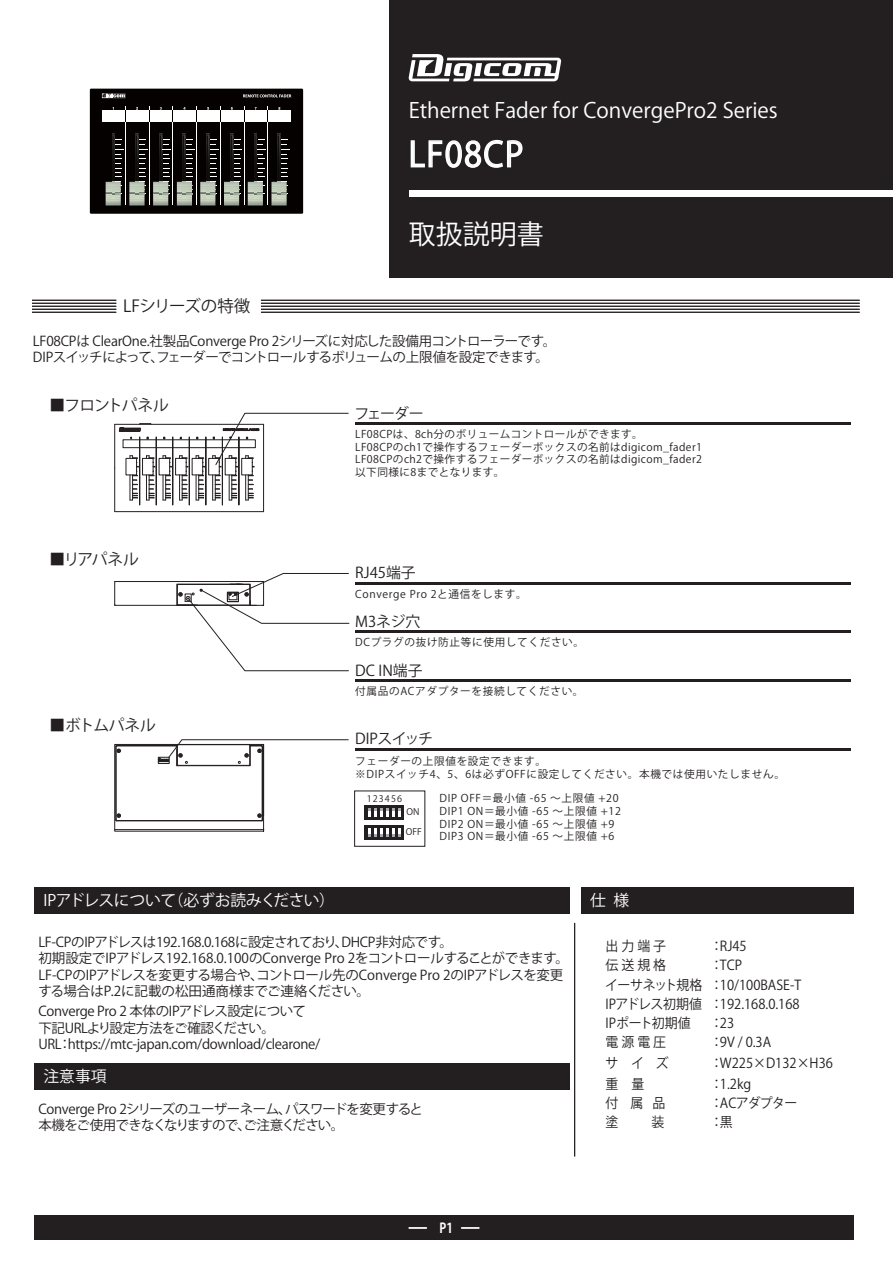
<style>
.page{position:relative;width:893px;height:1263px;background:#fff}
.page>*{position:absolute;margin:0;border:0;box-sizing:border-box;transform-origin:0 0}
.t1{font:33.75px "Koz Go Pro Regular 90 msp RKSJ H";letter-spacing:.05em;color:#fff;scale:.95 1}
.t2{font:27px "Koz Go Pro Regular 90 msp RKSJ H";color:#fff}
.t3{font:21px "Koz Go Pro Regular 90 msp RKSJ H";color:#fff}
.t4{font:16.5px "Koz Go Pro Regular 90 msp RKSJ H";letter-spacing:-.015em;color:#231f20}
.t5{font:15.75px "Koz Go Pro Regular 90 msp RKSJ H";letter-spacing:-.015em;color:#fff}
.t6{font:15.75px "Koz Go Pro Regular 90 msp RKSJ H";letter-spacing:-.05em;color:#231f20}
.t7{font:14.85px "Koz Go Pro Regular 90 msp RKSJ H";color:#231f20}
.t8{font:14.85px "Koz Go Pro Regular 90 msp RKSJ H";letter-spacing:-.04em;color:#231f20}
.t9{font:13.65px/19.2px "Koz Go Pro Regular 90 msp RKSJ H";color:#231f20;scale:.95 1}
.t10{font:13.65px "Koz Go Pro Regular 90 msp RKSJ H";letter-spacing:-.05em;color:#231f20;scale:.95 1}
.t11{font:13.65px "Koz Go Pro Bold 90 msp RKSJ H";color:#fff;scale:.84 1}
.t12{font:13.5px/16.2px "Koz Go Pro Regular 90 msp RKSJ H";letter-spacing:-.025em;color:#231f20}
.t13{font:13.5px/16.2px "Koz Go Pro Regular 90 msp RKSJ H";letter-spacing:-.05em;color:#231f20}
.t14{font:10.65px/12.8px "Koz Go Pro Regular 90 msp RKSJ H";letter-spacing:.06em;color:#231f20}
.t15{font:10.65px/12.8px "Koz Go Pro Regular 90 msp RKSJ H";letter-spacing:.04em;color:#231f20}
.t16{font:9px "Koz Go Pro Regular 90 msp RKSJ H";letter-spacing:.115em;color:#231f20}
</style>
<div class="page">
<div style="left:389px;top:0;width:503px;height:278px;background:#231f20"></div>
<div style="left:409px;top:190px;width:483px;height:7px;background:#fff"></div>
<div style="left:34px;top:1216px;width:819px;height:24px;background:#231f20"></div>
<svg style="left:409px;top:1227px;width:18px;height:2px"></svg>
<svg style="left:461px;top:1227px;width:18px;height:2px"></svg>
<svg style="left:410px;top:140px;width:33px;height:28px"></svg>
<div style="left:445px;top:140px;width:17px;height:28px;border:1px solid #fff;border-radius:50%"></div>
<div style="left:448px;top:143px;width:11px;height:23px;border:1px solid #fff;border-radius:50%"></div>
<svg style="left:464px;top:139px;width:59px;height:29px"></svg>
<hr style="left:355px;top:422px;width:496px;height:3px;background:#231f20">
<hr style="left:355px;top:582px;width:496px;height:3px;background:#231f20">
<hr style="left:355px;top:630px;width:496px;height:3px;background:#231f20">
<hr style="left:355px;top:679px;width:496px;height:3px;background:#231f20">
<hr style="left:355px;top:748px;width:496px;height:3px;background:#231f20">
<div style="left:581px;top:887px;width:272px;height:27px;background:#231f20"></div>
<hr style="left:574px;top:923px;width:1px;height:233px;background:#231f20">
<div style="left:34px;top:887px;width:536px;height:27px;background:#231f20"></div>
<div style="left:34px;top:1063px;width:536px;height:27px;background:#231f20"></div>
<div style="left:90px;top:89px;width:213px;height:125px;background:#050100"></div>
<div style="left:102px;top:111px;width:189px;height:11px;background:#fff"></div>
<hr style="left:220px;top:122px;width:1px;height:82px;background:#fff">
<svg style="left:220px;top:107px;width:1px;height:15px"></svg>
<hr style="left:196px;top:122px;width:1px;height:82px;background:#fff">
<svg style="left:196px;top:107px;width:1px;height:15px"></svg>
<hr style="left:173px;top:122px;width:1px;height:82px;background:#fff">
<hr style="left:149px;top:122px;width:1px;height:82px;background:#fff">
<svg style="left:149px;top:107px;width:1px;height:15px"></svg>
<hr style="left:125px;top:122px;width:1px;height:82px;background:#fff">
<svg style="left:125px;top:107px;width:1px;height:15px"></svg>
<svg style="left:102px;top:93px;width:23px;height:5px"></svg>
<hr style="left:244px;top:122px;width:1px;height:82px;background:#fff">
<svg style="left:244px;top:107px;width:1px;height:15px"></svg>
<hr style="left:268px;top:122px;width:1px;height:82px;background:#fff">
<img style="left:112px;top:134px;width:3px;height:48px">
<img style="left:136px;top:134px;width:3px;height:48px">
<img style="left:160px;top:134px;width:2px;height:6px">
<img style="left:183px;top:134px;width:3px;height:48px">
<img style="left:207px;top:134px;width:3px;height:48px">
<img style="left:231px;top:134px;width:2px;height:6px">
<img style="left:254px;top:134px;width:3px;height:48px">
<img style="left:278px;top:134px;width:3px;height:48px">
<img style="left:106px;top:182px;width:15px;height:23px">
<svg style="left:115px;top:144px;width:9px;height:51px"></svg>
<img style="left:129px;top:182px;width:16px;height:23px">
<svg style="left:139px;top:144px;width:8px;height:51px"></svg>
<img style="left:153px;top:182px;width:15px;height:23px">
<svg style="left:160px;top:140px;width:11px;height:57px"></svg>
<img style="left:177px;top:182px;width:15px;height:23px">
<svg style="left:186px;top:144px;width:9px;height:51px"></svg>
<img style="left:200px;top:182px;width:15px;height:23px">
<svg style="left:210px;top:144px;width:8px;height:51px"></svg>
<img style="left:224px;top:182px;width:15px;height:23px">
<svg style="left:231px;top:140px;width:11px;height:57px"></svg>
<img style="left:248px;top:182px;width:15px;height:23px">
<svg style="left:257px;top:144px;width:9px;height:51px"></svg>
<img style="left:271px;top:182px;width:16px;height:23px">
<svg style="left:281px;top:144px;width:8px;height:51px"></svg>
<svg style="left:243px;top:94px;width:48px;height:3px"></svg>
<hr style="left:261px;top:300px;width:599px;height:1px;background:#231f20">
<hr style="left:261px;top:303px;width:599px;height:1px;background:#231f20">
<hr style="left:261px;top:306px;width:599px;height:1px;background:#231f20">
<hr style="left:261px;top:309px;width:599px;height:1px;background:#231f20">
<hr style="left:261px;top:312px;width:599px;height:1px;background:#231f20">
<hr style="left:32px;top:300px;width:84px;height:1px;background:#231f20">
<hr style="left:32px;top:303px;width:84px;height:1px;background:#231f20">
<hr style="left:32px;top:306px;width:84px;height:1px;background:#231f20">
<hr style="left:32px;top:309px;width:84px;height:1px;background:#231f20">
<hr style="left:32px;top:312px;width:84px;height:1px;background:#231f20">
<div style="left:365px;top:805px;width:39px;height:15px;background:#231f20"></div>
<svg style="left:368px;top:808px;width:33px;height:9px"></svg>
<div style="left:365px;top:825px;width:39px;height:15px;background:#231f20"></div>
<svg style="left:368px;top:828px;width:33px;height:9px"></svg>
<svg style="left:408px;top:54px;width:153px;height:27px"></svg>
<svg style="left:114px;top:413px;width:235px;height:418px"></svg>
<p class="t3" style="left:409px;top:102px;width:371px">Ethernet Fader for ConvergePro2 Series</p>
<p class="t1" style="left:409px;top:141px;width:122px">LF08CP</p>
<p class="t2" style="left:409px;top:224px;width:136px">取扱説明書</p>
<p class="t4" style="left:123px;top:300px;width:129px">LFシリーズの特徴</p>
<p class="t12" style="left:33px;top:335px;width:525px">LF08CPは ClearOne.社製品Converge Pro 2シリーズに対応した設備用コントローラーです。<br>DIPスイッチによって、フェーダーでコントロールするボリュームの上限値を設定できます。</p>
<p class="t6" style="left:50px;top:399px;width:121px">■フロントパネル</p>
<p class="t6" style="left:50px;top:553px;width:91px">■リアパネル</p>
<p class="t6" style="left:50px;top:719px;width:108px">■ボトムパネル</p>
<p class="t7" style="left:354px;top:407px;width:71px">フェーダー</p>
<p class="t15" style="left:355px;top:429px;width:348px">LF08CPは、8ch分のボリュームコントロールができます。<br>LF08CPのch1で操作するフェーダーボックスの名前はdigicom_fader1<br>LF08CPのch2で操作するフェーダーボックスの名前はdigicom_fader2以下同様に8までとなります。</p>
<p class="t7" style="left:355px;top:567px;width:62px">RJ45端子</p>
<p class="t14" style="left:355px;top:589px;width:173px">Converge Pro 2と通信をします。</p>
<p class="t7" style="left:355px;top:616px;width:67px">M3ネジ穴</p>
<p class="t14" style="left:355px;top:637px;width:230px">DCプラグの抜け防止等に使用してください。</p>
<p class="t7" style="left:355px;top:664px;width:69px">DC IN端子</p>
<p class="t14" style="left:355px;top:686px;width:230px">付属品のACアダプターを接続してください。</p>
<p class="t8" style="left:355px;top:733px;width:79px">DIPスイッチ</p>
<p class="t14" style="left:355px;top:756px;width:192px">フェーダーの上限値を設定できます。</p>
<p class="t14" style="left:440px;top:793px;width:183px">DIP OFF＝最小値 -65 ～上限値 +20<br>DIP1 ON＝最小値 -65 ～上限値 +12<br>DIP2 ON＝最小値 -65 ～上限値 +9<br>DIP3 ON＝最小値 -65 ～上限値 +6</p>
<p class="t14" style="left:355px;top:769px;width:431px">※DIPスイッチ4、5、6は必ずOFFに設定してください。本機では使用いたしません。</p>
<p class="t16" style="left:367px;top:795px;width:37px">123456</p>
<p class="t16" style="left:406px;top:808px;width:14px">ON</p>
<p class="t16" style="left:406px;top:828px;width:17px">OFF</p>
<p class="t5" style="left:44px;top:894px;width:293px">IPアドレスについて（必ずお読みください）</p>
<p class="t5" style="left:590px;top:894px;width:40px">仕 様</p>
<p class="t12" style="left:38px;top:936px;width:532px">LF-CPのIPアドレスは192.168.0.168に設定されており、DHCP非対応です。<br>初期設定でIPアドレス192.168.0.100のConverge Pro 2をコントロールすることができます。LF-CPのIPアドレスを変更する場合や、コントロール先のConverge Pro 2のIPアドレスを変更する場合はP.2に記載の松田通商様までご連絡ください。</p>
<p class="t12" style="left:38px;top:1005px;width:283px">Converge Pro 2 本体のIPアドレス設定について　下記URLより設定方法をご確認ください。<br>URL：https://mtc-japan.com/download/clearone/</p>
<p class="t5" style="left:44px;top:1071px;width:64px">注意事項</p>
<p class="t13" style="left:38px;top:1102px;width:386px">Converge Pro 2シリーズのユーザーネーム、パスワードを変更すると本機をご使用できなくなりますので、ご注意ください。</p>
<p class="t11" style="left:440px;top:1223px;width:18px">P1</p>
<p class="t9" style="left:605px;top:938px;width:65px">出 力 端 子</p>
<p class="t9" style="left:710px;top:938px;width:40px">：RJ45</p>
<p class="t9" style="left:605px;top:958px;width:65px">伝 送 規 格</p>
<p class="t9" style="left:605px;top:958px;width:208px;text-indent:105px">：TCP　　<br>イーサネット規格 ：10/100BASE-T<br>IPアドレス初期値 ：192.168.0.168<br>IPポート初期値</p>
<p class="t9" style="left:710px;top:1015px;width:27px">：23</p>
<p class="t9" style="left:605px;top:1034px;width:65px">電 源 電 圧</p>
<p class="t9" style="left:710px;top:1034px;width:66px">：9V / 0.3A</p>
<p class="t9" style="left:605px;top:1055px;width:68px">サ　イ　ズ</p>
<p class="t9" style="left:710px;top:1055px;width:131px">：W225×D132×H36</p>
<p class="t9" style="left:605px;top:1076px;width:42px">重　量</p>
<p class="t9" style="left:710px;top:1076px;width:45px">：1.2kg</p>
<p class="t9" style="left:605px;top:1095px;width:65px">付 属 品</p>
<p class="t10" style="left:710px;top:1098px;width:93px">：ACアダプター</p>
<p class="t9" style="left:605px;top:1114px;width:15px">塗</p>
<p class="t9" style="left:651px;top:1114px;width:87px">装　　　 ：黒</p>
</div>
